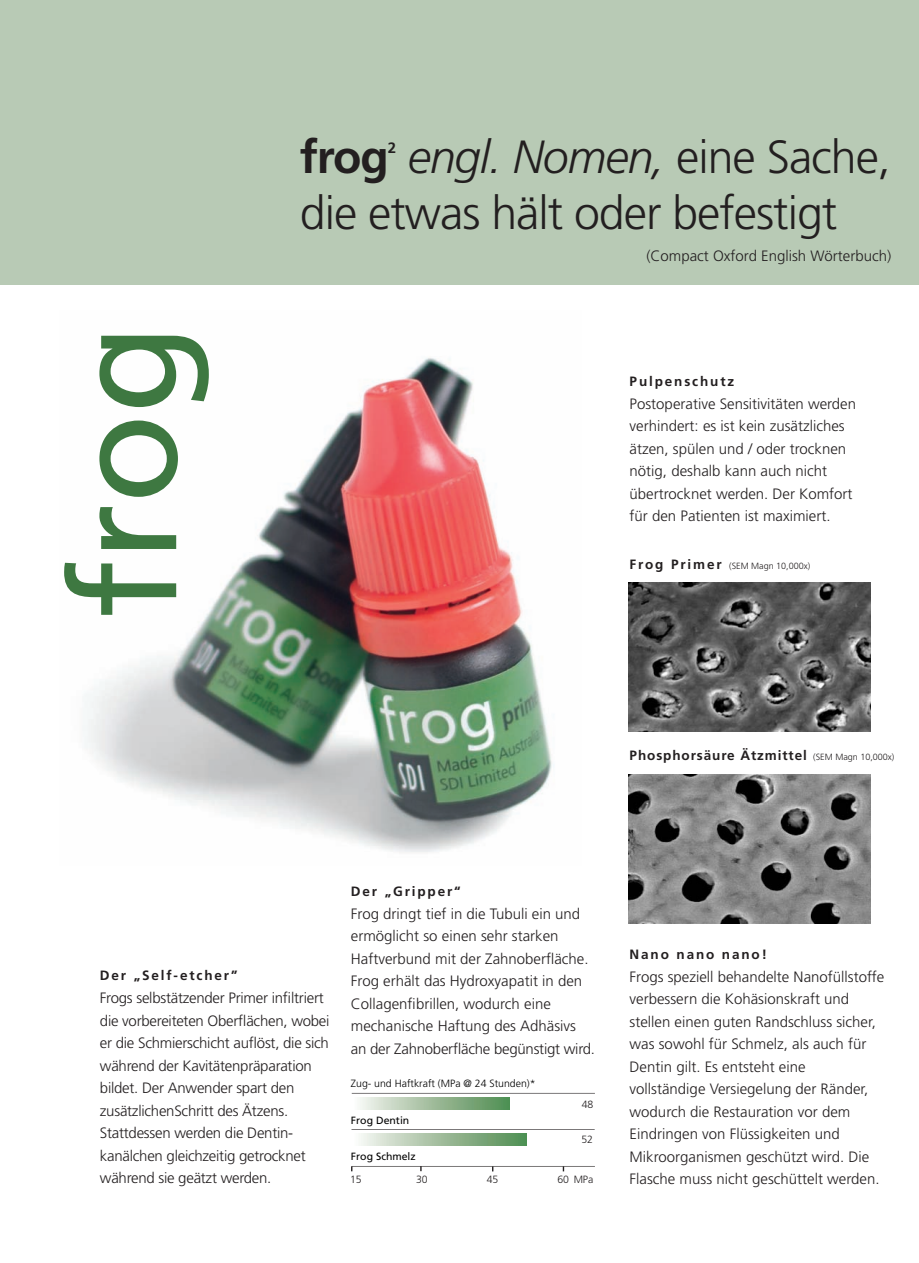
<style>
.page{position:relative;width:919px;height:1263px;background:#fff}
.page>*{position:absolute;margin:0;border:0;box-sizing:border-box;transform-origin:0 0}
.t1{font:147px "Frutiger";color:#3e7841}
.t2{font:italic 300 46.5px "Frutiger";letter-spacing:-.02em;color:#231f20}
.t3{font:300 46.5px "Frutiger";letter-spacing:-.02em;color:#231f20}
.t4{font:300 15px/22.5px "Frutiger";color:#231f20}
.t5{font:700 15px "Frutiger";color:#231f20}
.t6{font:700 13.5px "Frutiger";letter-spacing:.14em;color:#231f20}
.t7{font:700 13.5px "Frutiger";letter-spacing:.065em;color:#231f20}
.t8{font:300 10.5px "Frutiger";color:#000}
.t9{font:10.5px "Frutiger";color:#000}
.t10{font:300 10.5px "Frutiger";letter-spacing:-.015em;color:#231f20}
.t11{font:300 9px "Frutiger";color:#231f20}
.s1{font-weight:700;font-style:normal}
.s2{font-style:normal}
.s3{font-weight:700;font-size:13.5px}
.s4{font-weight:300;font-size:9px}
</style>
<div class="page">
<img style="left:83px;top:358px;width:471px;height:495px">
<div style="left:0;top:0;width:918px;height:285px;background:#b8cab5"></div>
<svg style="left:351px;top:1092px;width:244px;height:80px"></svg>
<svg style="left:352px;top:1098px;width:157px;height:12px;background:#a3c0a1"></svg>
<hr style="left:351px;top:1129px;width:243px;height:1px;background:#231f20">
<img style="left:628px;top:583px;width:242px;height:149px">
<img style="left:628px;top:774px;width:242px;height:149px">
<h2 class="t2" style="left:300px;top:138px;width:592px"><span class="s1">frog</span> engl. Nomen, <span class="s2">eine Sache,</span></h2>
<p class="t5" style="left:388px;top:142px;width:10px">2</p>
<h1 class="t1" style="left:66px;top:618px;width:295px;rotate:-90deg">frog</h1>
<h2 class="t3" style="left:300px;top:194px;width:539px">die etwas hält oder befestigt</h2>
<p class="t4" style="left:646px;top:245px;width:246px">(Compact Oxford English Wörterbuch)</p>
<p class="t6" style="left:629px;top:376px;width:106px">Pulpenschutz</p>
<p class="t4" style="left:629px;top:393px;width:228px">Postoperative Sensitivitäten werden verhindert: es ist kein zusätzliches ätzen, spülen und / oder trocknen nötig, deshalb kann auch nicht übertrocknet werden. Der Komfort für den Patienten ist maximiert.</p>
<p class="t11" style="left:629px;top:562px;width:182px"><span class="s3">Frog Primer</span> (SEM Magn 10,000x)</p>
<p class="t7" style="left:629px;top:750px;width:266px">Phosphorsäure Ätzmittel <span class="s4">(SEM Magn 10,000x)</span></p>
<p class="t6" style="left:100px;top:970px;width:139px">Der „Self-etcher”</p>
<p class="t4" style="left:100px;top:988px;width:231px">Frogs selbstätzender Primer infiltriert die vorbereiteten Oberflächen, wobei er die Schmierschicht auflöst, die sich während der Kavitätenpräparation bildet. Der Anwender spart den zusätzlichenSchritt des Ätzens.<br>Stattdessen werden die Dentin&shy;kanälchen gleichzeitig getrocknet während sie geätzt werden.</p>
<p class="t6" style="left:351px;top:886px;width:111px">Der „Gripper“</p>
<p class="t4" style="left:351px;top:904px;width:246px">Frog dringt tief in die Tubuli ein und ermöglicht so einen sehr starken Haftverbund mit der Zahnoberfläche.<br>Frog erhält das Hydroxyapatit in den Collagenfibrillen, wodurch eine mechanische Haftung des Adhäsivs an der Zahnoberfläche begünstigt wird.</p>
<p class="t8" style="left:351px;top:1079px;width:186px">Zug- und Haftkraft (MPa @ 24 Stunden)*</p>
<p class="t9" style="left:351px;top:1116px;width:60px">Frog Dentin</p>
<p class="t9" style="left:351px;top:1152px;width:66px">Frog Schmelz</p>
<p class="t10" style="left:581px;top:1100px;width:13px">48</p>
<p class="t10" style="left:581px;top:1135px;width:13px">52</p>
<p class="t10" style="left:350px;top:1175px;width:13px">15</p>
<p class="t10" style="left:416px;top:1175px;width:13px">30</p>
<p class="t10" style="left:487px;top:1175px;width:13px">45</p>
<p class="t10" style="left:557px;top:1175px;width:37px">60 MPa</p>
<p class="t6" style="left:629px;top:949px;width:139px">Nano nano nano!</p>
<p class="t4" style="left:629px;top:966px;width:256px">Frogs speziell behandelte Nanofüllstoffe verbessern die Kohäsionskraft und stellen einen guten Randschluss sicher, was sowohl für Schmelz, als auch für Dentin gilt. Es entsteht eine vollständige Versiegelung der Ränder, wodurch die Restauration vor dem Eindringen von Flüssigkeiten und Mikroorganismen geschützt wird. Die Flasche muss nicht geschüttelt werden.</p>
</div>
